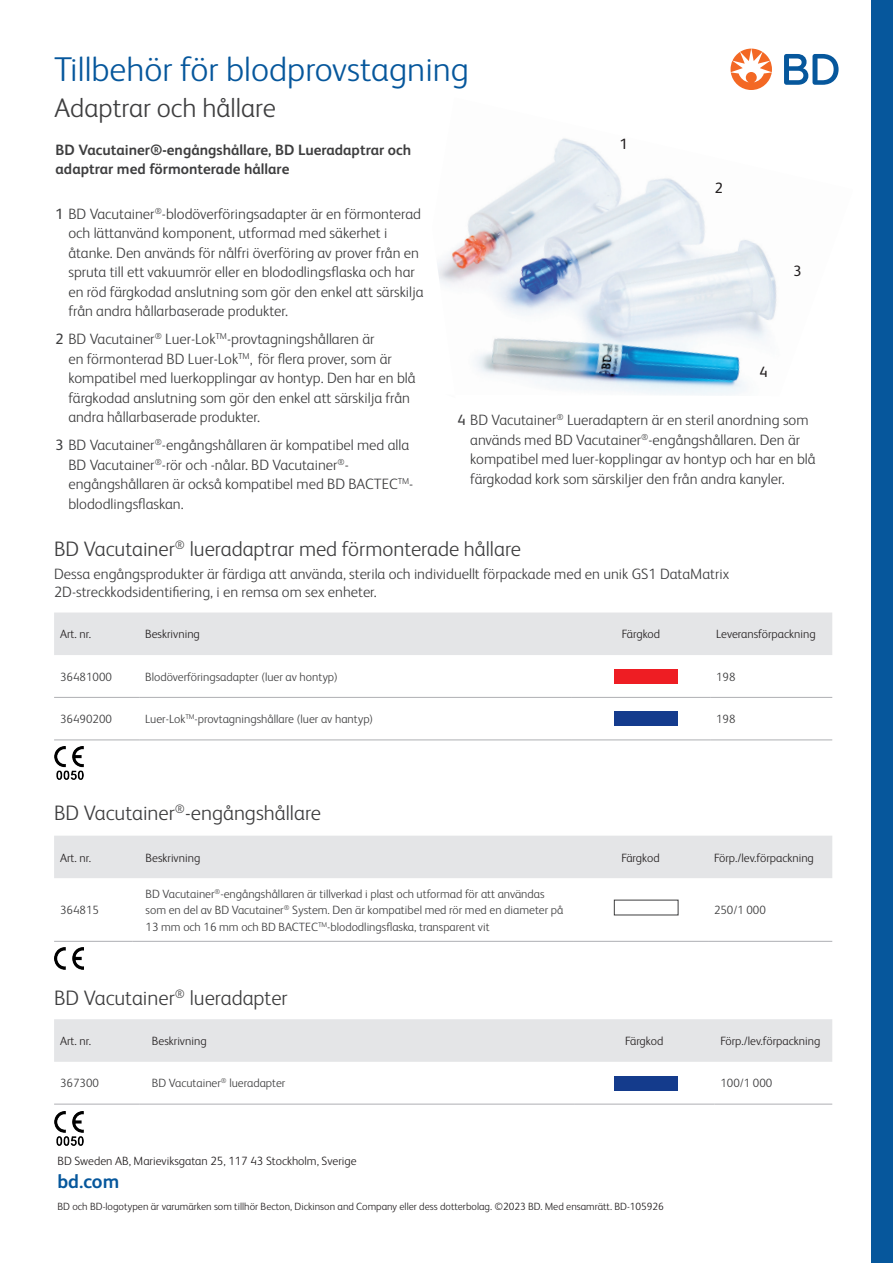
<style>
.page{position:relative;width:893px;height:1263px;background:#fff}
.page>*{position:absolute;margin:0;border:0;box-sizing:border-box;transform-origin:0 0}
.t1{font:300 34.5px "FS Albert Pro";color:#06579c}
.t2{font:300 27px "FS Albert Pro";color:#3e3e3f}
.t3{font:300 21px "FS Albert Pro";color:#3e3e3f}
.t4{font:700 19.5px "FS Albert Pro";color:#06579c}
.t5{font:300 15px/19.5px "FS Albert Pro";color:#3e3e3f}
.t6{font:700 15px/19.5px "FS Albert Pro";color:#3e3e3f}
.t7{font:15px "FS Albert Pro";color:#231f20}
.t8{font:300 12px/16.5px "FS Albert Pro";color:#3e3e3f}
.t9{font:300 12px "FS Albert Pro";color:#231f20}
.t10{font:300 10.5px "FS Albert Pro";color:#231f20}
.s1{font-weight:400}
</style>
<div class="page">
<div style="left:872px;top:0;width:21px;height:1263px;background:#06579c"></div>
<svg style="left:784px;top:54px;width:54px;height:31px"></svg>
<svg style="left:731px;top:49px;width:41px;height:41px"></svg>
<div style="left:54px;top:1019px;width:778px;height:43px;background:#e4e5e7"></div>
<hr style="left:54px;top:1104px;width:85px;height:1px;background:#aeafb3">
<hr style="left:139px;top:1104px;width:435px;height:1px;background:#aeafb3">
<hr style="left:574px;top:1104px;width:140px;height:1px;background:#aeafb3">
<hr style="left:714px;top:1104px;width:118px;height:1px;background:#aeafb3">
<div style="left:54px;top:836px;width:778px;height:42px;background:#e4e5e7"></div>
<hr style="left:54px;top:941px;width:79px;height:1px;background:#aeafb3">
<hr style="left:133px;top:941px;width:440px;height:1px;background:#aeafb3">
<hr style="left:573px;top:941px;width:135px;height:1px;background:#aeafb3">
<hr style="left:708px;top:941px;width:124px;height:1px;background:#aeafb3">
<div style="left:54px;top:612px;width:778px;height:43px;background:#e4e5e7"></div>
<hr style="left:54px;top:697px;width:85px;height:1px;background:#aeafb3">
<hr style="left:139px;top:697px;width:433px;height:1px;background:#aeafb3">
<hr style="left:572px;top:697px;width:138px;height:1px;background:#aeafb3">
<hr style="left:710px;top:697px;width:122px;height:1px;background:#aeafb3">
<hr style="left:54px;top:740px;width:85px;height:1px;background:#aeafb3">
<hr style="left:139px;top:740px;width:433px;height:1px;background:#aeafb3">
<hr style="left:572px;top:740px;width:138px;height:1px;background:#aeafb3">
<hr style="left:710px;top:740px;width:122px;height:1px;background:#aeafb3">
<div style="left:614px;top:1075px;width:64px;height:15px;background:#143b8c"></div>
<div style="left:614px;top:711px;width:64px;height:15px;background:#143b8d"></div>
<div style="left:614px;top:669px;width:64px;height:15px;background:#ee1d23"></div>
<img style="left:437px;top:138px;width:340px;height:257px">
<img style="left:54px;top:746px;width:30px;height:34px">
<img style="left:54px;top:1112px;width:30px;height:33px">
<img style="left:54px;top:947px;width:30px;height:22px">
<h1 class="t1" style="left:54px;top:45px;width:417px">Tillbehör för blodprovstagning</h1>
<h2 class="t2" style="left:55px;top:89px;width:223px">Adaptrar och hållare</h2>
<p class="t6" style="left:56px;top:139px;width:357px">BD Vacutainer®-engångshållare, BD Lueradaptrar och adaptrar med förmonterade hållare</p>
<p class="t5" style="left:68px;top:203px;width:357px;text-indent:-13px"><span class="s1">1</span> BD Vacutainer<sup>®</sup>-blodöverföringsadapter är en förmonterad och lättanvänd komponent, utformad med säkerhet i åtanke. Den används för nålfri överföring av prover från en spruta till ett vakuumrör eller en blododlingsflaska och har en röd färgkodad anslutning som gör den enkel att särskilja från andra hållarbaserade produkter.</p>
<p class="t5" style="left:68px;top:328px;width:349px;text-indent:-13px"><span class="s1">2</span> BD Vacutainer<sup>®</sup> Luer-Lok<sup>TM</sup>-provtagningshållaren är<br>en förmonterad BD Luer-Lok<sup>TM</sup>, för flera prover, som är kompatibel med luerkopplingar av hontyp. Den har en blå färgkodad anslutning som gör den enkel att särskilja från andra hållarbaserade produkter.</p>
<p class="t5" style="left:68px;top:434px;width:346px;text-indent:-13px"><span class="s1">3</span> BD Vacutainer<sup>®</sup>-engångshållaren är kompatibel med alla BD Vacutainer<sup>®</sup>-rör och -nålar. BD Vacutainer<sup>®</sup>- engångshållaren är också kompatibel med BD BACTEC<sup>TM&shy;</sup>blododlingsflaskan.</p>
<p class="t7" style="left:620px;top:133px;width:10px">1</p>
<p class="t7" style="left:715px;top:177px;width:10px">2</p>
<p class="t7" style="left:793px;top:260px;width:10px">3</p>
<p class="t7" style="left:759px;top:361px;width:10px">4</p>
<p class="t5" style="left:470px;top:409px;width:347px;text-indent:-13px"><span class="s1">4</span> BD Vacutainer<sup>®</sup> Lueradaptern är en steril anordning som används med BD Vacutainer<sup>®</sup>-engångshållaren. Den är kompatibel med luer-kopplingar av hontyp och har en blå färgkodad kork som särskiljer den från andra kanyler.</p>
<h3 class="t3" style="left:54px;top:535px;width:468px">BD Vacutainer<sup>®</sup> lueradaptrar med förmonterade hållare</h3>
<p class="t5" style="left:54px;top:563px;width:677px;line-height:18px">Dessa engångsprodukter är färdiga att använda, sterila och individuellt förpackade med en unik GS1 DataMatrix<br>2D-streckkodsidentifiering, i en remsa om sex enheter.</p>
<p class="t9" style="left:60px;top:626px;width:32px">Art. nr.</p>
<p class="t9" style="left:145px;top:626px;width:56px">Beskrivning</p>
<p class="t9" style="left:622px;top:626px;width:40px">Färgkod</p>
<p class="t9" style="left:716px;top:626px;width:101px">Leveransförpackning</p>
<p class="t8" style="left:60px;top:668px;width:53px">36481000</p>
<p class="t8" style="left:145px;top:668px;width:194px">Blodöverföringsadapter (luer av hontyp)</p>
<p class="t8" style="left:716px;top:668px;width:21px">198</p>
<p class="t8" style="left:60px;top:710px;width:53px">36490200</p>
<p class="t8" style="left:145px;top:710px;width:230px">Luer-Lok<sup>TM</sup>-provtagningshållare (luer av hantyp)</p>
<p class="t8" style="left:716px;top:710px;width:21px">198</p>
<h3 class="t3" style="left:54px;top:798px;width:268px">BD Vacutainer<sup>®</sup>-engångshållare</h3>
<p class="t9" style="left:60px;top:849px;width:32px">Art. nr.</p>
<p class="t9" style="left:146px;top:849px;width:56px">Beskrivning</p>
<p class="t9" style="left:621px;top:849px;width:40px">Färgkod</p>
<p class="t9" style="left:714px;top:849px;width:101px">Förp./lev.förpackning</p>
<p class="t8" style="left:60px;top:901px;width:40px">364815</p>
<p class="t8" style="left:146px;top:885px;width:419px">BD Vacutainer<sup>®</sup>-engångshållaren är tillverkad i plast och utformad för att användas som en del av BD Vacutainer<sup>®</sup> System. Den är kompatibel med rör med en diameter på<br>13 mm och 16 mm och BD BACTEC<sup>TM</sup>-blododlingsflaska, transparent vit</p>
<h3 class="t3" style="left:54px;top:983px;width:235px">BD Vacutainer<sup>®</sup> lueradapter</h3>
<p class="t8" style="left:714px;top:901px;width:53px">250/1 000</p>
<p class="t9" style="left:60px;top:1033px;width:32px">Art. nr.</p>
<p class="t9" style="left:152px;top:1033px;width:56px">Beskrivning</p>
<p class="t9" style="left:625px;top:1033px;width:40px">Färgkod</p>
<p class="t9" style="left:720px;top:1033px;width:101px">Förp./lev.förpackning</p>
<p class="t8" style="left:60px;top:1074px;width:40px">367300</p>
<p class="t8" style="left:152px;top:1074px;width:135px">BD Vacutainer<sup>®</sup> lueradapter</p>
<p class="t8" style="left:720px;top:1074px;width:53px">100/1 000</p>
<p class="t9" style="left:57px;top:1152px;width:301px">BD Sweden AB, Marieviksgatan 25, 117 43 Stockholm, Sverige</p>
<h3 class="t4" style="left:57px;top:1167px;width:63px">bd.com</h3>
<p class="t10" style="left:57px;top:1199px;width:608px">BD och BD-logotypen är varumärken som tillhör Becton, Dickinson and Company eller dess dotterbolag. ©2023 BD. Med ensamrätt. BD-105926</p>
</div>
